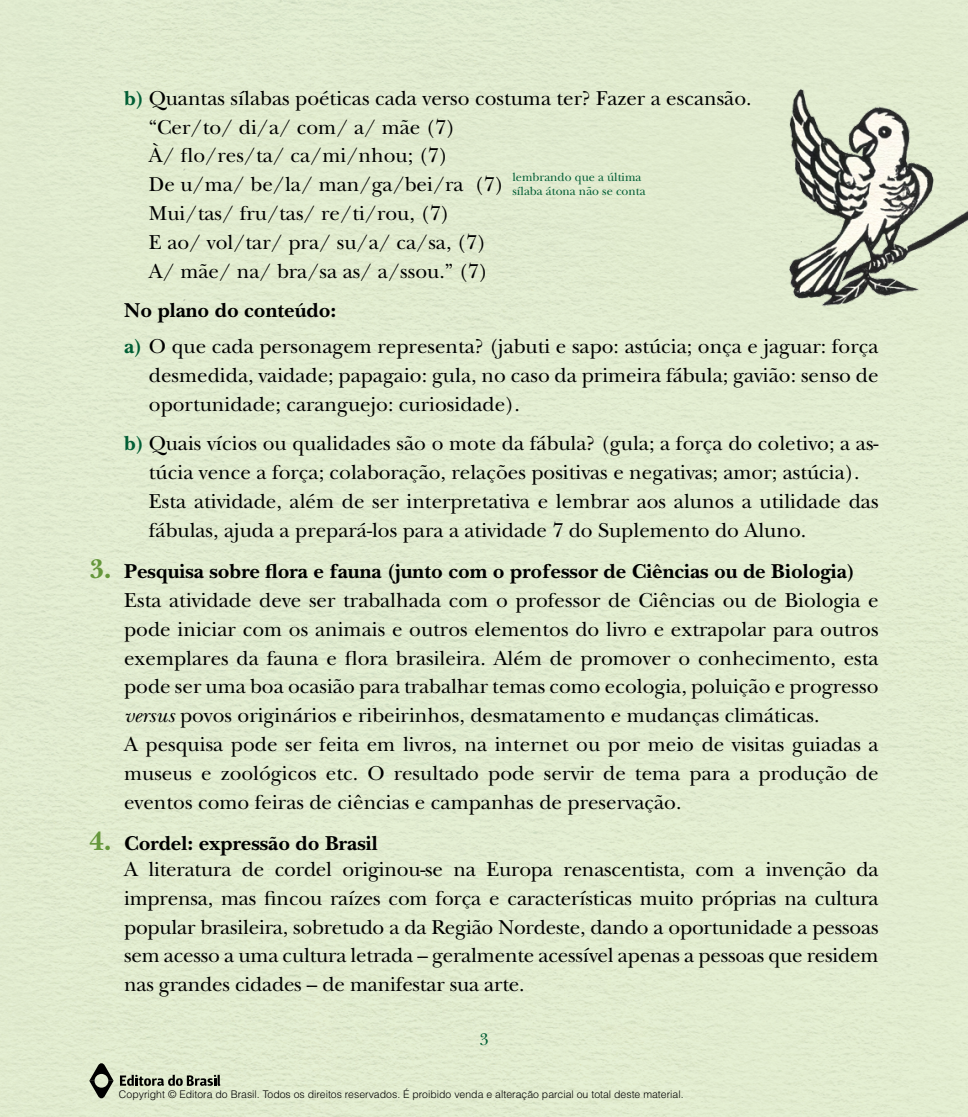
<style>
.page{position:relative;width:968px;height:1117px;background:#fff}
.page>*{position:absolute;margin:0;border:0;box-sizing:border-box;transform-origin:0 0}
.t1{font:21px/28.9px "New Baskerville";color:#000}
.t2{font:17.5px "New Baskerville";color:#005d34}
.t3{font:12.25px/14px "New Baskerville";color:#005d34}
.t4{font:300 10.5px "Helvetica";color:#000}
.s1{font-weight:700;color:#005d34}
.s2{font-weight:700}
.s3{font-weight:700;font-size:28px;color:#65973b}
.s4{font-style:italic}
</style>
<div class="page">
<div style="left:0;top:0;width:967px;height:1116px;background:#e1ecd0"></div>
<svg style="left:120px;top:1074px;width:100px;height:11px"></svg>
<svg style="left:89px;top:1062px;width:25px;height:36px"></svg>
<img style="left:784px;top:73px;width:183px;height:235px">
<p class="t1" style="left:149px;top:84px;width:604px;text-indent:-25px"><span class="s1">b)</span> Quantas sílabas poéticas cada verso costuma ter? Fazer a escansão. “Cer/to/ di/a/ com/ a/ mãe (7)<br>À/ flo/res/ta/ ca/mi/nhou; (7)<br>De u/ma/ be/la/ man/ga/bei/ra (7)<br>Mui/tas/ fru/tas/ re/ti/rou, (7)<br>E ao/ vol/tar/ pra/ su/a/ ca/sa, (7)<br>A/ mãe/ na/ bra/sa as/ a/ssou.” (7)</p>
<p class="t1" style="left:124px;top:292px;width:755px;line-height:36.2px"><span class="s2">No plano do conteúdo:<br></span><span class="s1">a)</span> O que cada personagem representa? (jabuti e sapo: astúcia; onça e jaguar: força</p>
<p class="t1" style="left:149px;top:361px;width:731px">desmedida, vaidade; papagaio: gula, no caso da primeira fábula; gavião: senso de oportunidade; caranguejo: curiosidade).</p>
<p class="t1" style="left:149px;top:428px;width:731px;text-indent:-25px"><span class="s1">b)</span> Quais vícios ou qualidades são o mote da fábula? (gula; a força do coletivo; a as&shy;túcia vence a força; colaboração, relações positivas e negativas; amor; astúcia).<br>Esta atividade, além de ser interpretativa e lembrar aos alunos a utilidade das fábulas, ajuda a prepará-los para a atividade 7 do Suplemento do Aluno.</p>
<p class="t1" style="left:124px;top:556px;width:756px;text-indent:-35px"><span class="s3">3.</span> <span class="s2">Pesquisa sobre flora e fauna (junto com o professor de Ciências ou de Biologia)<br></span>Esta atividade deve ser trabalhada com o professor de Ciências ou de Biologia e pode iniciar com os animais e outros elementos do livro e extrapolar para outros exemplares da fauna e flora brasileira. Além de promover o conhecimento, esta pode ser uma boa ocasião para trabalhar temas como ecologia, poluição e progresso <span class="s4">versus</span> povos originários e ribeirinhos, desmatamento e mudanças climáticas.<br>A pesquisa pode ser feita em livros, na internet ou por meio de visitas guiadas a museus e zoológicos etc. O resultado pode servir de tema para a produção de eventos como feiras de ciências e campanhas de preservação.</p>
<p class="t1" style="left:124px;top:830px;width:756px;line-height:25.4px;text-indent:-35px"><span class="s3">4.</span> <span class="s2">Cordel: expressão do Brasil<br></span>A literatura de cordel originou-se na Europa renascentista, com a invenção da</p>
<p class="t1" style="left:124px;top:883px;width:755px;text-align:justify">imprensa, mas fincou raízes com força e características muito próprias na cultura popular brasileira, sobretudo a da Região Nordeste, dando a oportunidade a pessoas sem acesso a uma cultura letrada – geralmente acessível apenas a pessoas que residem nas grandes cidades – de manifestar sua arte.</p>
<p class="t3" style="left:512px;top:170px;width:135px">lembrando que a última sílaba átona não se conta</p>
<p class="t2" style="left:479px;top:1029px;width:11px">3</p>
<p class="t4" style="left:119px;top:1087px;width:566px">Copyright © Editora do Brasil. Todos os direitos reservados. É proibido venda e alteração parcial ou total deste material.</p>
</div>
